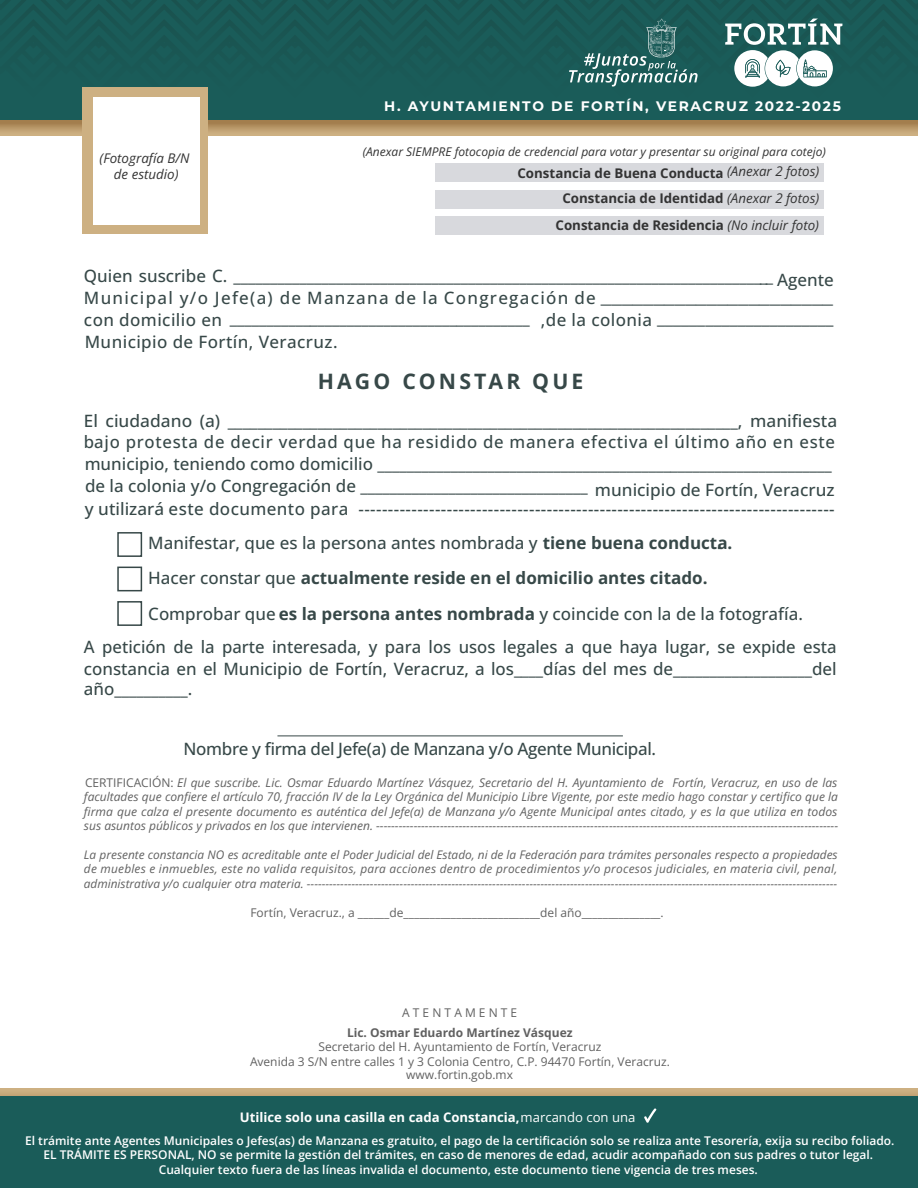
<style>
.page{position:relative;width:918px;height:1188px;background:#fff}
.page>*{position:absolute;margin:0;border:0;box-sizing:border-box;transform-origin:0 0}
.t1{font:700 21.3px "Open Sans";letter-spacing:.15em;color:#374848}
.t2{font:500 16.95px/21.1px "Open Sans";color:#374848;text-align:right}
.t3{font:500 16.95px/20.4px "Open Sans";letter-spacing:.025em;color:#374848}
.t4{font:500 16.95px/20.4px "Open Sans";letter-spacing:.045em;color:#374848}
.t5{font:500 16.95px/21.9px "Open Sans";letter-spacing:.075em;color:#374848}
.t6{font:700 16.95px "Open Sans";color:#374848}
.t7{font:500 16.95px "Open Sans";letter-spacing:-.02em;color:#374848}
.t8{font:700 13.8px "Montserrat";letter-spacing:.12em;color:#fff}
.t9{font:700 13.35px/25.3px "Open Sans";color:#333;text-align:right}
.t10{font:italic 13.35px/16px "Open Sans";color:#333;text-align:center}
.t11{font:700 13.2px "Open Sans";color:#fff}
.t12{font:italic 12px/14.4px "Open Sans";color:#606060;text-align:justify}
.t13{font:600 12px/14.4px "Open Sans";color:#fff;text-align:center}
.t14{font:12px/14.1px "Open Sans";color:#606060;text-align:center}
.t15{font:italic 12px "Open Sans";color:#333}
.t16{font:700 12px "Open Sans";color:#606060}
.t17{font:italic 11.85px/14.2px "Open Sans";color:#606060;text-align:justify}
.s1{font-weight:400;font-style:italic}
.s2{font-weight:700}
.s3{font-weight:500}
.s4{font-style:normal}
.s5{font-weight:400}
</style>
<div class="page">
<div style="left:0;top:1089px;width:918px;height:19px;background:#c8aa7c"></div>
<div style="left:0;top:1096px;width:918px;height:92px;background:#1a5c59"></div>
<svg style="left:0;top:119px;width:918px;height:16px;background:#ac9164"></svg>
<div style="left:0;top:0;width:918px;height:119px;background:#1a5c59"></div>
<svg style="left:21px;top:0;width:858px;height:97px"></svg>
<div style="left:83px;top:87px;width:124px;height:147px;background:#cdb082"></div>
<div style="left:117px;top:532px;width:25px;height:25px;border:2px solid #374848"></div>
<div style="left:117px;top:567px;width:25px;height:24px;border:2px solid #374848"></div>
<div style="left:117px;top:601px;width:25px;height:25px;border:2px solid #374848"></div>
<svg style="left:644px;top:1108px;width:12px;height:15px"></svg>
<div style="left:93px;top:97px;width:106px;height:128px;background:#fff"></div>
<div style="left:436px;top:164px;width:388px;height:18px;background:#d8d9dd"></div>
<div style="left:436px;top:190px;width:388px;height:18px;background:#d8d9dd"></div>
<div style="left:436px;top:216px;width:388px;height:19px;background:#d8d9dd"></div>
<hr style="left:277px;top:735px;width:346px;height:1px;background:#374848">
<p class="t10" style="left:100px;top:150px;width:91px">(Fotografía B/N de estudio)</p>
<p class="t8" style="left:384px;top:96px;width:458px">H. AYUNTAMIENTO DE FORTÍN, VERACRUZ 2022-2025</p>
<p class="t15" style="left:363px;top:143px;width:465px">(Anexar SIEMPRE fotocopia de credencial para votar y presentar su original para cotejo)</p>
<p class="t9" style="left:517px;top:160px;width:303px">Constancia de Buena Conducta <span class="s1">(Anexar 2 fotos)<br></span>Constancia de Identidad <span class="s1">(Anexar 2 fotos)</span></p>
<p class="t9" style="left:556px;top:212px;width:265px">Constancia de Residencia <span class="s1">(No incluir foto)</span></p>
<h2 class="t5" style="left:84px;top:265px;width:751px">Quien suscribe C. ________________________________________________________________________ __ Agente<br>Municipal y/o Jefe(a) de Manzana de la Congregación d ______________________</h2>
<h2 class="t3" style="left:230px;top:287px;width:605px;text-indent:356px">e _________________________________________ ,de la colonia ______________________</h2>
<h2 class="t3" style="left:85px;top:331px;width:254px">Municipio de Fortín, Veracruz.</h2>
<h1 class="t1" style="left:318px;top:366px;width:267px">HAGO CONSTAR QUE</h1>
<h2 class="t4" style="left:84px;top:410px;width:755px">El ciudadano (a) ____________________________________________________________________, manifiesta bajo protesta de decir verdad que ha residido de manera efectiva el último año en este</h2>
<h2 class="t2" style="left:85px;top:450px;width:751px;line-height:26.5px">municipio, teniendo como domicilio ______________________________________________________________ municipio de Fortín, Veracruz</h2>
<h2 class="t3" style="left:84px;top:309px;width:140px">con domicilio en</h2>
<h2 class="t2" style="left:85px;top:475px;width:504px">de la colonia y/o Congregación de _______________________________</h2>
<h2 class="t3" style="left:85px;top:499px;width:751px">y utilizará este documento para ---------------------------------------------------------------------------------</h2>
<h2 class="t2" style="left:148px;top:532px;width:586px">Manifestar, que es la persona antes nombrada y <span class="s2">tiene buena conducta.</span></h2>
<h2 class="t2" style="left:717px;top:532px;width:6px">.</h2>
<h2 class="t6" style="left:148px;top:566px;width:561px"><span class="s3">Hacer constar que</span> actualmente reside en el domicilio antes citado.</h2>
<h2 class="t2" style="left:148px;top:560px;width:656px;line-height:35.4px;text-align:left;text-indent:529px">.<br>Comprobar que <span class="s2">es la persona antes nombrada</span> y coincide con la de la fotografía.</h2>
<h2 class="t2" style="left:84px;top:636px;width:754px;text-align:justify">A petición de la parte interesada, y para los usos legales a que haya lugar, se expide esta constancia en el Municipio de Fortín, Veracruz, a los____días del mes de___________________del año__________.</h2>
<h2 class="t7" style="left:184px;top:737px;width:474px">Nombre y firma del Jefe(a) de Manzana y/o Agente Municipal.</h2>
<p class="t12" style="left:84px;top:775px;width:756px"><span class="s4">CERTIFICACIÓN:</span> El que suscribe. Lic. Osmar Eduardo Martínez Vásquez, Secretario del H. Ayuntamiento de Fortín, Veracruz, en uso de las facultades que confiere el artículo 70, fracción IV de la Ley Orgánica del Municipio Libre Vigente, por este medio hago constar y certifico que la firma que calza el presente documento es auténtica del Jefe(a) de Manzana y/o Agente Municipal antes citado, y es la que utiliza en todos sus asuntos públicos y privados en los que intervienen. ---------------------------------------------------------------------------------------------------------------------------</p>
<p class="t17" style="left:84px;top:847px;width:755px">La presente constancia NO es acreditable ante el Poder Judicial del Estado, ni de la Federación para trámites personales respecto a propiedades de muebles e inmuebles, este no valida requisitos, para acciones dentro de procedimientos y/o procesos judiciales, en materia civil, penal, administrativa y/o cualquier otra materia. -----------------------------------------------------------------------------------------------------------------------------------------------</p>
<p class="t14" style="left:250px;top:905px;width:415px">Fortín, Veracruz., a ______de__________________________del año_______________.</p>
<p class="t14" style="left:402px;top:1005px;width:117px">A T E N T A M E N T E</p>
<p class="t16" style="left:347px;top:1024px;width:227px">Lic. Osmar Eduardo Martínez Vásquez</p>
<p class="t14" style="left:250px;top:1040px;width:421px">Secretario del H. Ayuntamiento de Fortín, Veracruz<br>Avenida 3 S/N entre calles 1 y 3 Colonia Centro, C.P. 94470 Fortín, Veracruz. www.fortin.gob.mx</p>
<p class="t11" style="left:240px;top:1108px;width:397px">Utilice solo una casilla en cada Constancia, <span class="s5">marcando con una</span></p>
<p class="t13" style="left:25px;top:1133px;width:871px">El trámite ante Agentes Municipales o Jefes(as) de Manzana es gratuito, el pago de la certificación solo se realiza ante Tesorería, exija su recibo foliado.<br>EL TRÁMITE ES PERSONAL, NO se permite la gestión del trámites, en caso de menores de edad, acudir acompañado con sus padres o tutor legal.<br>Cualquier texto fuera de las líneas invalida el documento, este documento tiene vigencia de tres meses.</p>
</div>
